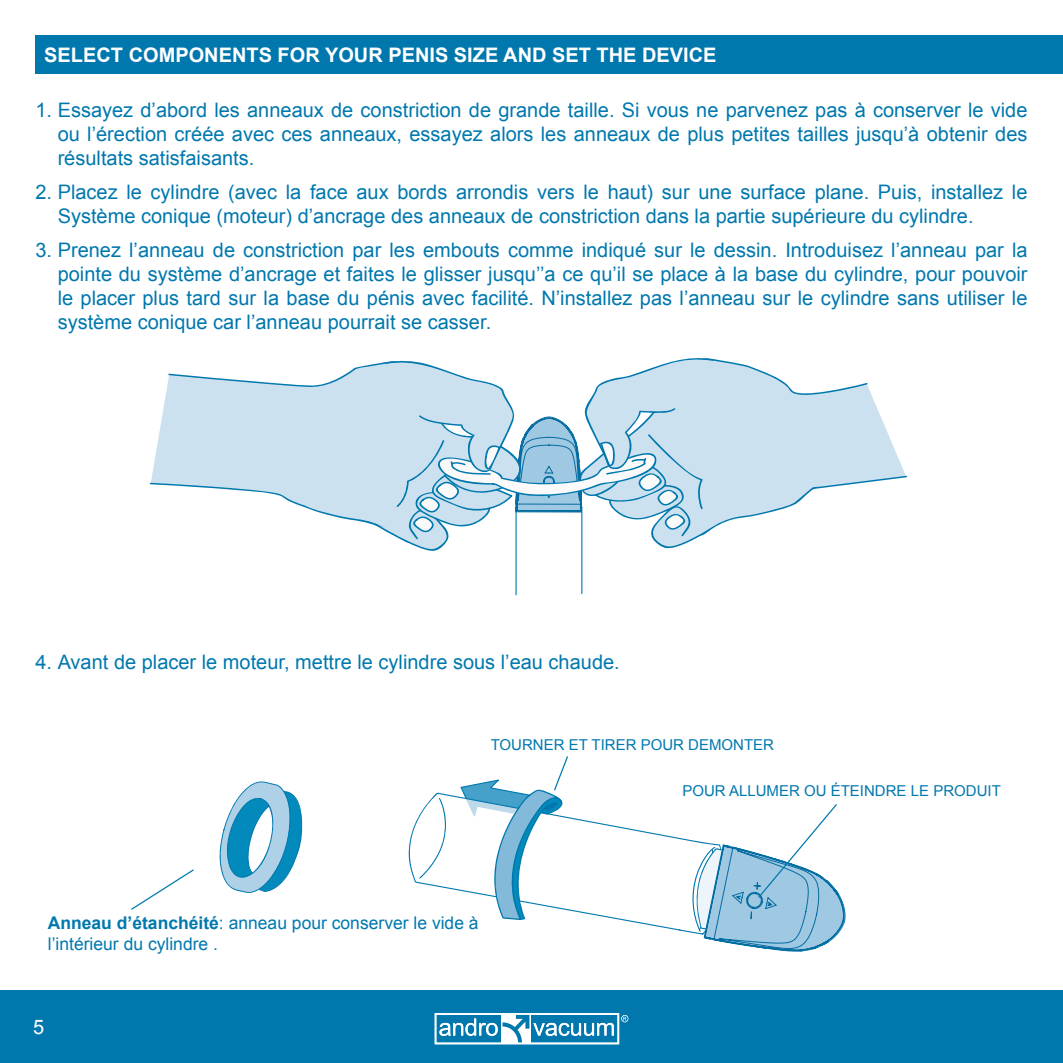
<style>
.page{position:relative;width:1063px;height:1063px;background:#fff}
.page>*{position:absolute;margin:0;border:0;box-sizing:border-box;transform-origin:0 0}
.Texto_Corrido{font:20px/24px "Arial";color:#0078ae;text-align:justify}
.Texto_Corrido-2{font:700 20px "Arial";color:#fff}
.Texto_Corrido-3{font:20px "Arial";color:#fff}
.Texto_Corrido-4{font:17.5px/21px "Arial";color:#0078ae}
.Texto_Corrido-5{font:15px "Arial";color:#0078ae}
.s1{font-weight:700}
</style>
<div class="page">
<div style="left:0;top:990px;width:1063px;height:73px;background:#0078ae"></div>
<div style="left:35px;top:35px;width:1028px;height:39px;background:#0078ae"></div>
<svg style="left:621px;top:1015px;width:7px;height:7px"></svg>
<div style="left:435px;top:1013px;width:184px;height:31px;border:2px solid #fff"></div>
<svg style="left:439px;top:1015px;width:175px;height:28px"></svg>
<svg style="left:219px;top:781px;width:84px;height:112px"></svg>
<svg style="left:131px;top:869px;width:63px;height:41px"></svg>
<svg style="left:408px;top:792px;width:278px;height:140px"></svg>
<svg style="left:419px;top:798px;width:27px;height:81px"></svg>
<svg style="left:460px;top:756px;width:117px;height:164px"></svg>
<svg style="left:686px;top:804px;width:160px;height:148px"></svg>
<svg style="left:150px;top:364px;width:224px;height:161px;fill:#cce1f0"></svg>
<svg style="left:714px;top:359px;width:193px;height:169px;fill:#cce1f0"></svg>
<svg style="left:374px;top:358px;width:340px;height:238px"></svg>
<p class="Texto_Corrido-2" style="left:44px;top:41px;width:674px">SELECT COMPONENTS FOR YOUR PENIS SIZE AND SET THE DEVICE</p>
<p class="Texto_Corrido" style="left:58px;top:98px;width:971px;text-indent:-22px">1. Essayez d’abord les anneaux de constriction de grande taille. Si vous ne parvenez pas à conserver le vide ou l’érection créée avec ces anneaux, essayez alors les anneaux de plus petites tailles jusqu’à obtenir des résultats satisfaisants.</p>
<p class="Texto_Corrido" style="left:58px;top:180px;width:971px;text-indent:-22px">2. Placez le cylindre (avec la face aux bords arrondis vers le haut) sur une surface plane. Puis, installez le<br>Système conique (moteur) d’ancrage des anneaux de constriction dans la partie supérieure du cylindre.</p>
<p class="Texto_Corrido" style="left:58px;top:238px;width:971px;text-indent:-22px">3. Prenez l’anneau de constriction par les embouts comme indiqué sur le dessin. Introduisez l’anneau par la pointe du système d’ancrage et faites le glisser jusqu’’a ce qu’il se place à la base du cylindre, pour pouvoir le placer plus tard sur la base du pénis avec facilité. N’installez pas l’anneau sur le cylindre sans utiliser le système conique car l’anneau pourrait se casser.</p>
<p class="Texto_Corrido" style="left:35px;top:650px;width:586px">4. Avant de placer le moteur, mettre le cylindre sous l’eau chaude.</p>
<p class="Texto_Corrido-5" style="left:491px;top:734px;width:285px">TOURNER ET TIRER POUR DEMONTER</p>
<p class="Texto_Corrido-5" style="left:682px;top:781px;width:320px">POUR ALLUMER OU ÉTEINDRE LE PRODUIT</p>
<p class="Texto_Corrido-4" style="left:48px;top:912px;width:432px"><span class="s1">Anneau d’étanchéité</span>: anneau pour conserver le vide à l’intérieur du cylindre .</p>
<p class="Texto_Corrido-3" style="left:33px;top:1013px;width:13px">5</p>
</div>
